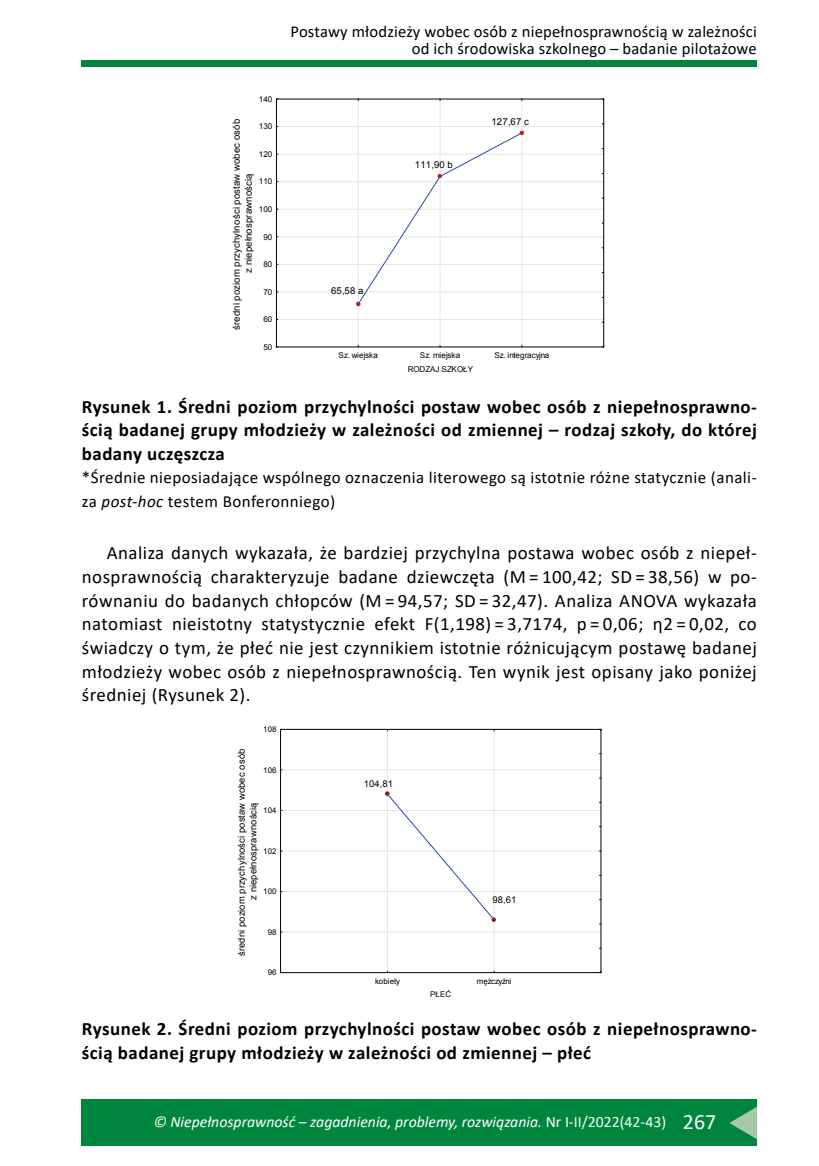
<style>
.page{position:relative;width:819px;height:1166px;background:#fff}
.page>*{position:absolute;margin:0;border:0;box-sizing:border-box;transform-origin:0 0}
.P_Text_10_8{font:18.9px/23.6px "Calibri";letter-spacing:.025em;color:#000;text-align:justify}
.N_Foto_Podpis_NEW{font:700 18.9px/23.6px "Calibri";letter-spacing:.025em;color:#000;text-align:justify}
.Foto_podpis_Zrodlo{font:16.97px/23.6px "Calibri";letter-spacing:.025em;color:#000}
.t1{font:16.62px/17.5px "Calibri";letter-spacing:.01em;color:#000;text-align:right}
.t2{font:italic 15.75px "Calibri";color:#fff}
.t3{font:9.62px/11.9px "Arial";letter-spacing:.025em;color:#000;text-align:center}
.t4{font:9.28px/11.5px "Arial";letter-spacing:.025em;color:#000;text-align:center}
.t5{font:8.05px "Arial";letter-spacing:.005em;color:#000}
.t6{font:7.88px "Arial";letter-spacing:.005em;color:#000}
.t7{font:7.88px "Arial";letter-spacing:-.06em;color:#000}
.s1{font-style:italic}
.s2{font-style:normal}
.s3{font-style:normal;font-size:21.88px}
</style>
<div class="page">
<div style="left:82px;top:60px;width:674px;height:7px;background:#00863c"></div>
<div style="left:82px;top:1099px;width:674px;height:47px;background:#00863c"></div>
<svg style="left:729px;top:1107px;width:27px;height:32px"></svg>
<hr style="left:358px;top:99px;width:1px;height:248px;background:#e4e4e3">
<hr style="left:439px;top:99px;width:1px;height:248px;background:#e4e4e3">
<hr style="left:521px;top:99px;width:1px;height:248px;background:#e4e4e3">
<hr style="left:276px;top:319px;width:327px;height:1px;background:#e4e4e3">
<hr style="left:276px;top:292px;width:327px;height:1px;background:#e4e4e3">
<hr style="left:276px;top:264px;width:327px;height:1px;background:#e4e4e3">
<hr style="left:276px;top:236px;width:327px;height:1px;background:#e4e4e3">
<hr style="left:276px;top:209px;width:327px;height:1px;background:#e4e4e3">
<hr style="left:276px;top:181px;width:327px;height:1px;background:#e4e4e3">
<hr style="left:276px;top:154px;width:327px;height:1px;background:#e4e4e3">
<hr style="left:276px;top:126px;width:327px;height:1px;background:#e4e4e3">
<svg style="left:356px;top:131px;width:167px;height:175px"></svg>
<hr style="left:276px;top:347px;width:327px;height:1px;background:#000">
<hr style="left:276px;top:99px;width:327px;height:1px;background:#000">
<hr style="left:276px;top:99px;width:1px;height:248px;background:#000">
<hr style="left:603px;top:99px;width:1px;height:248px;background:#000">
<hr style="left:387px;top:729px;width:1px;height:243px;background:#e4e4e3">
<hr style="left:494px;top:729px;width:1px;height:243px;background:#e4e4e3">
<hr style="left:280px;top:932px;width:321px;height:1px;background:#e4e4e3">
<hr style="left:280px;top:891px;width:321px;height:1px;background:#e4e4e3">
<hr style="left:280px;top:851px;width:321px;height:1px;background:#e4e4e3">
<hr style="left:280px;top:810px;width:321px;height:1px;background:#e4e4e3">
<hr style="left:280px;top:769px;width:321px;height:1px;background:#e4e4e3">
<svg style="left:385px;top:792px;width:110px;height:129px"></svg>
<hr style="left:280px;top:972px;width:321px;height:1px;background:#000">
<hr style="left:280px;top:729px;width:321px;height:1px;background:#000">
<hr style="left:280px;top:729px;width:1px;height:243px;background:#000">
<hr style="left:600px;top:729px;width:1px;height:243px;background:#000">
<p class="t5" style="left:259px;top:94px;width:15px">140</p>
<p class="t3" style="left:231px;top:330px;width:213px;rotate:-90deg">średni poziom przychylności postaw wobec osób z niepełnosprawnością</p>
<p class="t5" style="left:259px;top:121px;width:15px">130</p>
<p class="t5" style="left:259px;top:149px;width:15px">120</p>
<p class="t5" style="left:259px;top:176px;width:15px">110</p>
<p class="t5" style="left:259px;top:204px;width:15px">100</p>
<p class="t5" style="left:263px;top:231px;width:11px">90</p>
<p class="t5" style="left:263px;top:259px;width:11px">80</p>
<p class="t5" style="left:263px;top:286px;width:11px">70</p>
<p class="t5" style="left:263px;top:314px;width:11px">60</p>
<p class="t5" style="left:263px;top:342px;width:11px">50</p>
<p class="t1" style="left:290px;top:22px;width:467px">Postawy młodzieży wobec osób z niepełnosprawnością w zależności od ich środowiska szkolnego – badanie pilotażowe</p>
<p class="t3" style="left:331px;top:285px;width:34px">65,58 a</p>
<p class="t3" style="left:415px;top:159px;width:39px">111,90 b</p>
<p class="t3" style="left:491px;top:116px;width:39px">127,67 c</p>
<p class="t5" style="left:338px;top:350px;width:41px">Sz. wiejska</p>
<p class="t5" style="left:420px;top:350px;width:42px">Sz. miejska</p>
<p class="t5" style="left:494px;top:350px;width:56px">Sz. integracyjna</p>
<p class="t5" style="left:408px;top:364px;width:67px">RODZAJ SZKOŁY</p>
<p class="N_Foto_Podpis_NEW" style="left:82px;top:394px;width:676px">Rysunek 1. Średni poziom przychylności postaw wobec osób z niepełnosprawno&shy;ścią badanej grupy młodzieży w zależności od zmiennej – rodzaj szkoły, do której badany uczęszcza</p>
<p class="Foto_podpis_Zrodlo" style="left:82px;top:465px;width:676px">*Średnie nieposiadające wspólnego oznaczenia literowego są istotnie różne statycznie (anali&shy;za <span class="s1">post-hoc</span> testem Bonferonniego)</p>
<p class="P_Text_10_8" style="left:82px;top:541px;width:676px;text-indent:25px">Analiza danych wykazała, że bardziej przychylna postawa wobec osób z niepeł&shy;nosprawnością charakteryzuje badane dziewczęta (M = 100,42; SD = 38,56) w po&shy;równaniu do badanych chłopców (M = 94,57; SD = 32,47). Analiza ANOVA wykazała natomiast nieistotny statystycznie efekt F(1,198) = 3,7174, p = 0,06; η2 = 0,02, co świadczy o tym, że płeć nie jest czynnikiem istotnie różnicującym postawę badanej młodzieży wobec osób z niepełnosprawnością. Ten wynik jest opisany jako poniżej średniej (Rysunek 2).</p>
<p class="t6" style="left:263px;top:724px;width:15px">108</p>
<p class="t4" style="left:236px;top:956px;width:208px;rotate:-90deg">średni poziom przychylności postaw wobec osób z niepełnosprawnością</p>
<p class="t6" style="left:263px;top:765px;width:15px">106</p>
<p class="t6" style="left:263px;top:805px;width:15px">104</p>
<p class="t6" style="left:263px;top:846px;width:15px">102</p>
<p class="t6" style="left:263px;top:886px;width:15px">100</p>
<p class="t6" style="left:268px;top:927px;width:10px">98</p>
<p class="t6" style="left:268px;top:967px;width:10px">96</p>
<p class="t4" style="left:363px;top:778px;width:31px">104,81</p>
<p class="t4" style="left:492px;top:894px;width:25px">98,61</p>
<p class="t6" style="left:375px;top:976px;width:27px">kobiety</p>
<p class="t7" style="left:477px;top:976px;width:36px">mężczyźni</p>
<p class="t6" style="left:430px;top:989px;width:22px">PŁEĆ</p>
<p class="N_Foto_Podpis_NEW" style="left:82px;top:1017px;width:676px">Rysunek 2. Średni poziom przychylności postaw wobec osób z niepełnosprawno&shy;ścią badanej grupy młodzieży w zależności od zmiennej – płeć</p>
<p class="t2" style="left:154px;top:1111px;width:564px">© Niepełnosprawność – zagadnienia, problemy, rozwiązania. <span class="s2">Nr I-II/2022(42-43)</span> <span class="s3">267</span></p>
</div>
